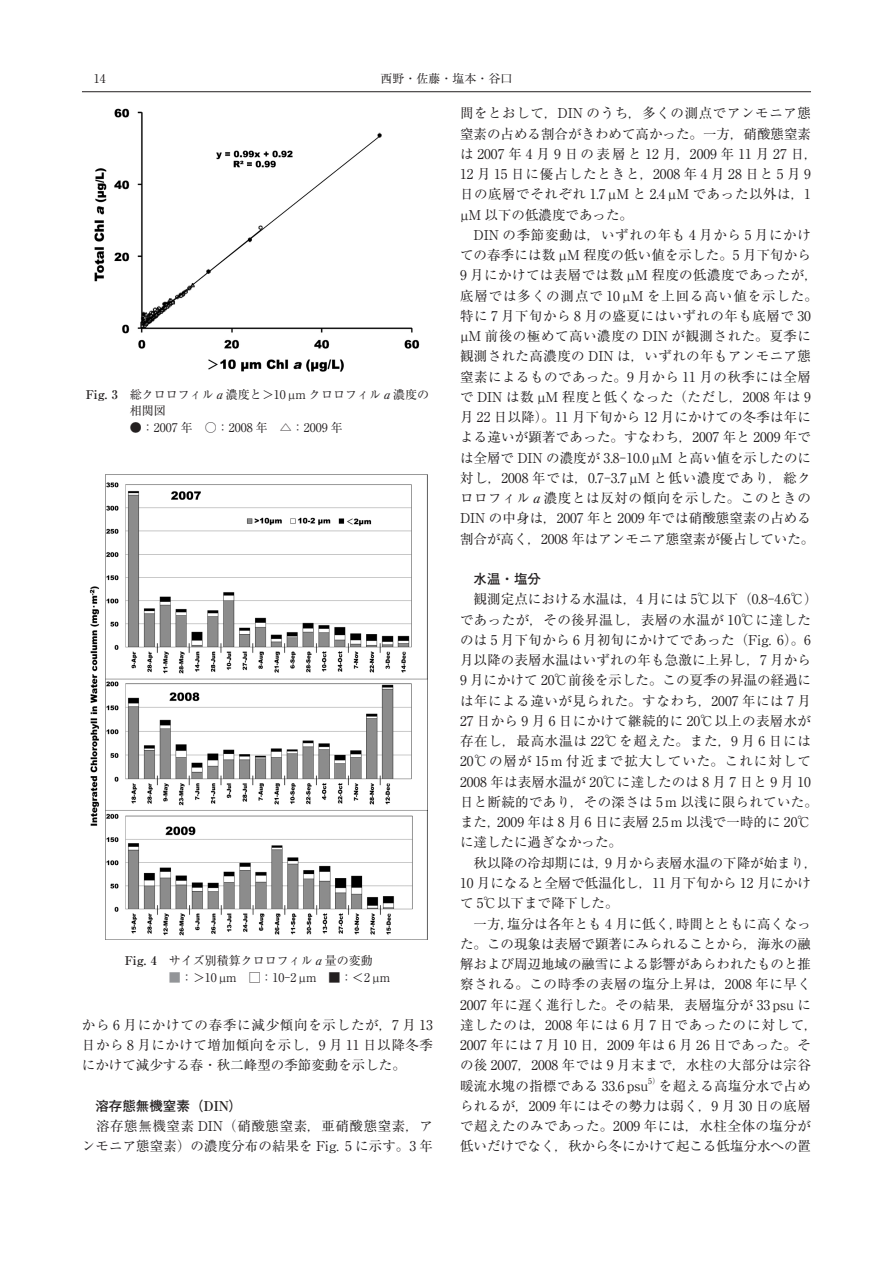
<style>
.page{position:relative;width:893px;height:1263px;background:#fff}
.page>*{position:absolute;margin:0;border:0;box-sizing:border-box;transform-origin:0 0}
.t1{font:13.5px/20.2px "Ryumin Pro";letter-spacing:.015em;color:#231f20}
.t2{font:700 13.5px "Futo Go B101 Pro";color:#231f20}
.t3{font:12px/16.5px "Ryumin Pro";color:#231f20}
.t4{font:7.8px "Ryumin Pro";color:#231f20}
.s1{font-weight:700}
.s2{color:#939598}
.s3{font-family:"Ryumin Pro"}
</style>
<div class="page">
<hr style="left:82px;top:91px;width:729px;height:1px;background:#231f20">
<img style="left:89px;top:474px;width:339px;height:466px">
<img style="left:94px;top:108px;width:326px;height:264px">
<p class="t3" style="left:94px;top:69px;width:14px">14</p>
<p class="t3" style="left:380px;top:69px;width:133px">西野・佐藤・塩本・谷口</p>
<p class="t3" style="left:130px;top:385px;width:301px;text-indent:-44px"><span class="s1">Fig. 3</span>　総クロロフィル a 濃度と＞10 µm クロロフィル a 濃度の相関図</p>
<p class="t3" style="left:130px;top:418px;width:214px">●：2007 年　○：2008 年　△：2009 年</p>
<p class="t3" style="left:125px;top:952px;width:249px"><span class="s1">Fig. 4</span>　サイズ別積算クロロフィル a 量の変動</p>
<p class="t3" style="left:169px;top:968px;width:223px"><span class="s2">■</span>：＞10 µm　□：10-2 µm　■：＜2 µm</p>
<p class="t1" style="left:82px;top:1014px;width:353px;text-align:justify">から 6 月にかけての春季に減少傾向を示したが，7 月 13日から 8 月にかけて増加傾向を示し，9 月 11 日以降冬季にかけて減少する春・秋二峰型の季節変動を示した。</p>
<p class="t2" style="left:95px;top:1095px;width:148px">溶存態無機窒素（<span class="s3">DIN</span>）</p>
<p class="t1" style="left:82px;top:1115px;width:353px">　溶存態無機窒素 DIN（硝酸態窒素，亜硝酸態窒素，アンモニア態窒素）の濃度分布の結果を Fig. 5 に示す。3 年</p>
<p class="t1" style="left:460px;top:102px;width:359px">間をとおして，DIN のうち，多くの測点でアンモニア態窒素の占める割合がきわめて高かった。一方，硝酸態窒素は 2007 年 4 月 9 日の表層と 12 月，2009 年 11 月 27 日，<br>12 月 15 日に優占したときと，2008 年 4 月 28 日と 5 月 9日の底層でそれぞれ 1.7 µM と 2.4 µM であった以外は，1 µM 以下の低濃度であった。</p>
<p class="t1" style="left:460px;top:224px;width:359px">　DIN の季節変動は，いずれの年も 4 月から 5 月にかけての春季には数 µM 程度の低い値を示した。5 月下旬から<br>9 月にかけては表層では数 µM 程度の低濃度であったが，底層では多くの測点で 10 µM を上回る高い値を示した。特に 7 月下旬から 8 月の盛夏にはいずれの年も底層で 30 µM 前後の極めて高い濃度の DIN が観測された。夏季に観測された高濃度の DIN は，いずれの年もアンモニア態窒素によるものであった。9 月から 11 月の秋季には全層で DIN は数 µM 程度と低くなった（ただし，2008 年は 9月 22 日以降）。11 月下旬から 12 月にかけての冬季は年による違いが顕著であった。すなわち，2007 年と 2009 年では全層で DIN の濃度が 3.8-10.0 µM と高い値を示したのに対し，2008 年では，0.7-3.7 µM と低い濃度であり，総クロロフィル a 濃度とは反対の傾向を示した。このときの<br>DIN の中身は，2007 年と 2009 年では硝酸態窒素の占める割合が高く，2008 年はアンモニア態窒素が優占していた。</p>
<p class="t2" style="left:473px;top:568px;width:69px">水温・塩分</p>
<p class="t1" style="left:460px;top:588px;width:359px">　観測定点における水温は，4 月には 5℃以下（0.8-4.6℃）であったが，その後昇温し，表層の水温が 10℃に達したのは 5 月下旬から 6 月初旬にかけてであった（Fig. 6）。6月以降の表層水温はいずれの年も急激に上昇し，7 月から<br>9 月にかけて 20℃前後を示した。この夏季の昇温の経過には年による違いが見られた。すなわち，2007 年には 7 月<br>27 日から 9 月 6 日にかけて継続的に 20℃以上の表層水が存在し，最高水温は 22℃を超えた。また，9 月 6 日には<br>20℃の層が 15 m 付近まで拡大していた。これに対して<br>2008 年は表層水温が 20℃に達したのは 8 月 7 日と 9 月 10日と断続的であり，その深さは 5 m 以浅に限られていた。また，2009 年は 8 月 6 日に表層 2.5 m 以浅で一時的に 20℃に達したに過ぎなかった。</p>
<p class="t1" style="left:460px;top:852px;width:359px">　秋以降の冷却期には，9 月から表層水温の下降が始まり，<br>10 月になると全層で低温化し，11 月下旬から 12 月にかけて 5℃以下まで降下した。</p>
<p class="t1" style="left:460px;top:912px;width:359px">　一方，塩分は各年とも 4 月に低く，時間とともに高くなった。この現象は表層で顕著にみられることから，海氷の融解および周辺地域の融雪による影響があらわれたものと推察される。この時季の表層の塩分上昇は，2008 年に早く<br>2007 年に遅く進行した。その結果，表層塩分が 33 psu に達したのは，2008 年には 6 月 7 日であったのに対して，<br>2007 年には 7 月 10 日，2009 年は 6 月 26 日であった。その後 2007，2008 年では 9 月末まで，水柱の大部分は宗谷暖流水塊の指標である 33.6 psu</p>
<p class="t4" style="left:648px;top:1075px;width:13px">5）</p>
<p class="t1" style="left:460px;top:1074px;width:353px;text-align:justify;text-indent:199px">を超える高塩分水で占められるが，2009 年にはその勢力は弱く，9 月 30 日の底層で超えたのみであった。2009 年には，水柱全体の塩分が低いだけでなく，秋から冬にかけて起こる低塩分水への置</p>
</div>
